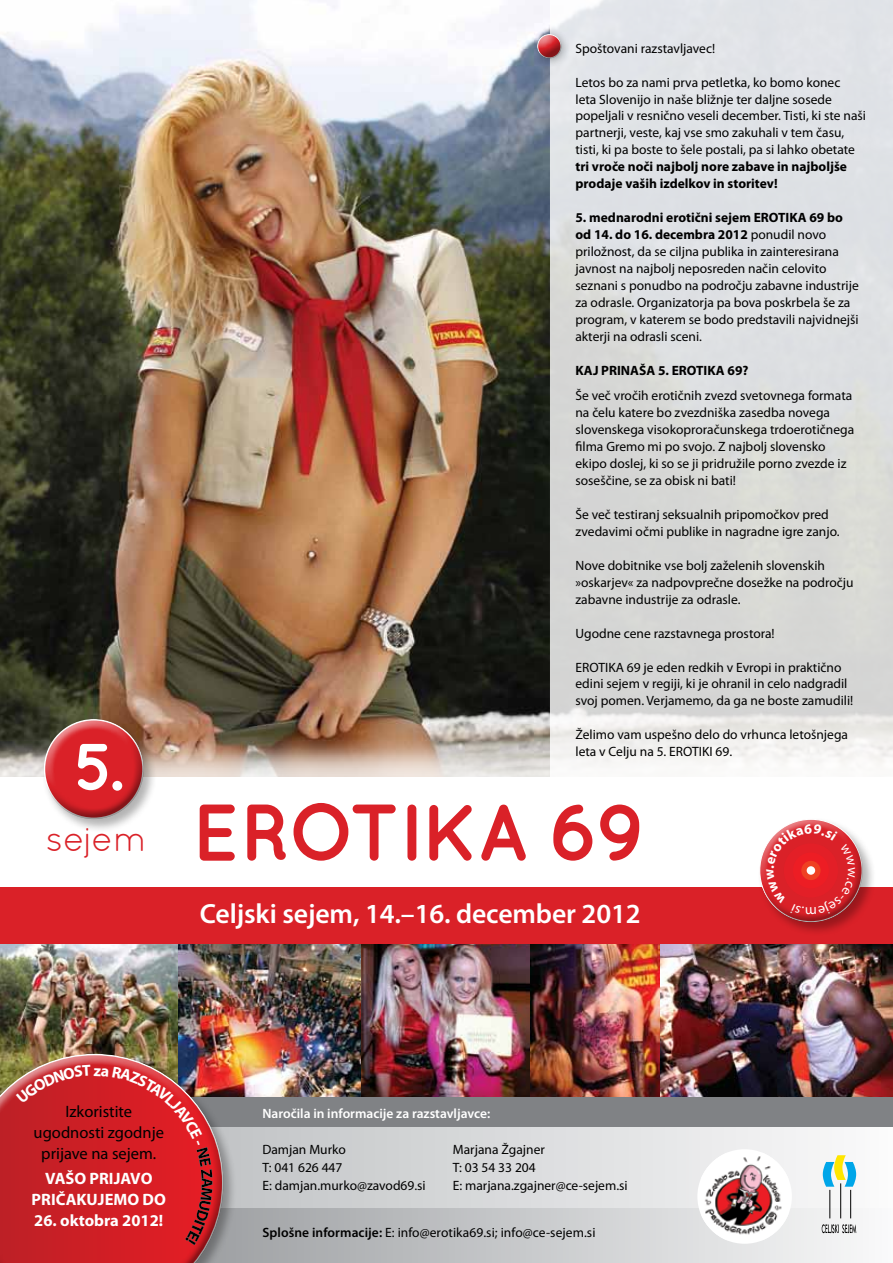
<style>
.page{position:relative;width:893px;height:1263px;background:#fff}
.page>*{position:absolute;margin:0;border:0;box-sizing:border-box;transform-origin:0 0}
.t1{font:700 80.25px "Quicksand";letter-spacing:-.025em;color:#da2128}
.t2{font:700 66.15px "Quicksand";color:#fff}
.t3{font:35.25px "Quicksand";color:#da2128}
.t4{font:600 27.75px "Myriad Pro";letter-spacing:-.005em;color:#fff}
.t5{font:16.5px/21px "Myriad Pro";color:#000;text-align:center}
.t6{font:700 16.5px/21px "Myriad Pro";color:#fff;text-align:center}
.t7{font:13.5px/17px "Myriad Pro";color:#000}
.t8{font:700 13.5px/17px "Myriad Pro";color:#000}
.t9{font:600 13.5px "Myriad Pro";color:#fff}
.s1{font-weight:700}
.s2{font-weight:600}
</style>
<div class="page">
<img style="left:0;top:0;width:550px;height:732px">
<svg style="left:0;top:732px;width:550px;height:43px;background:#b9a595"></svg>
<svg style="left:0;top:775px;width:893px;height:113px"></svg>
<img style="left:0;top:944px;width:179px;height:99px">
<svg style="left:238px;top:1127px;width:619px;height:82px;background:#d9dbdc"></svg>
<svg style="left:238px;top:1209px;width:619px;height:54px;background:#c7c9cb"></svg>
<svg style="left:550px;top:0;width:343px;height:792px;background:#dddfdf"></svg>
<div style="left:41px;top:717px;width:117px;height:116px;background:#000;opacity:.3"></div>
<div style="left:43px;top:719px;width:101px;height:77px;background:#fff;opacity:.6"></div>
<div style="left:43px;top:734px;width:102px;height:87px;background:#000;opacity:.4"></div>
<img style="left:660px;top:944px;width:233px;height:153px">
<img style="left:360px;top:944px;width:171px;height:153px">
<img style="left:531px;top:944px;width:129px;height:153px">
<img style="left:179px;top:944px;width:181px;height:153px">
<div style="left:0;top:1097px;width:893px;height:30px;background:#808285"></div>
<div style="left:0;top:888px;width:893px;height:56px;background:#da2128"></div>
<svg style="left:822px;top:1224px;width:34px;height:10px"></svg>
<svg style="left:823px;top:1155px;width:33px;height:63px"></svg>
<div style="left:0;top:1052px;width:238px;height:211px;background:#000;opacity:.3"></div>
<div style="left:0;top:1043px;width:212px;height:205px;background:#fff;opacity:.6"></div>
<div style="left:0;top:1094px;width:234px;height:169px;background:#000;opacity:.4"></div>
<div style="left:530px;top:27px;width:40px;height:40px;background:#000;opacity:.3"></div>
<div style="left:536px;top:33px;width:27px;height:18px;background:#fff;opacity:.6"></div>
<div style="left:536px;top:36px;width:27px;height:24px;background:#000;opacity:.4"></div>
<div style="left:757px;top:817px;width:119px;height:119px;background:#000;opacity:.3"></div>
<div style="left:750px;top:810px;width:112px;height:90px;background:#fff"></div>
<div style="left:759px;top:835px;width:112px;height:96px;background:#000;opacity:.32"></div>
<div style="left:697px;top:1149px;width:95px;height:95px;background:#fff;border-radius:50%"></div>
<img style="left:701px;top:1153px;width:87px;height:87px">
<svg style="left:16px;top:1065px;width:196px;height:180px;background:#ca2429"></svg>
<svg style="left:766px;top:824px;width:89px;height:91px"></svg>
<h2 class="t2" style="left:74px;top:727px;width:50px">5.</h2>
<h3 class="t3" style="left:46px;top:819px;width:102px">sejem</h3>
<p class="t7" style="left:575px;top:39px;width:141px">Spoštovani razstavljavec!</p>
<p class="t7" style="left:575px;top:73px;width:292px">Letos bo za nami prva petletka, ko bomo konec<br>leta Slovenijo in naše bližnje ter daljne sosede popeljali v resnično veseli december. Tisti, ki ste naši partnerji, veste, kaj vse smo zakuhali v tem času, tisti, ki pa boste to šele postali, pa si lahko obetate</p>
<p class="t8" style="left:575px;top:158px;width:273px">tri vroče noči najbolj nore zabave in najboljše prodaje vaših izdelkov in storitev!</p>
<p class="t7" style="left:575px;top:209px;width:285px"><span class="s1">5. mednarodni erotični sejem EROTIKA 69 bo od 14. do 16. decembra 2012</span> ponudil novo priložnost, da se ciljna publika in zainteresirana javnost na najbolj neposreden način celovito seznani s ponudbo na področju zabavne industrije za odrasle. Organizatorja pa bova poskrbela še za program, v katerem se bodo predstavili najvidnejši akterji na odrasli sceni.</p>
<p class="t8" style="left:575px;top:361px;width:175px">KAJ PRINAŠA 5. EROTIKA 69?</p>
<p class="t7" style="left:575px;top:387px;width:280px">Še več vročih erotičnih zvezd svetovnega formata na čelu katere bo zvezdniška zasedba novega slovenskega visokoproračunskega trdoerotičnega filma Gremo mi po svojo. Z najbolj slovensko ekipo doslej, ki so se ji pridružile porno zvezde iz soseščine, se za obisk ni bati!</p>
<p class="t7" style="left:575px;top:506px;width:266px">Še več testiranj seksualnih pripomočkov pred zvedavimi očmi publike in nagradne igre zanjo.</p>
<p class="t7" style="left:575px;top:557px;width:280px">Nove dobitnike vse bolj zaželenih slovenskih »oskarjev« za nadpovprečne dosežke na področju zabavne industrije za odrasle.</p>
<p class="t7" style="left:575px;top:624px;width:201px">Ugodne cene razstavnega prostora!</p>
<p class="t7" style="left:575px;top:658px;width:279px">EROTIKA 69 je eden redkih v Evropi in praktično edini sejem v regiji, ki je ohranil in celo nadgradil svoj pomen. Verjamemo, da ga ne boste zamudili!</p>
<p class="t7" style="left:575px;top:726px;width:274px">Želimo vam uspešno delo do vrhunca letošnjega leta v Celju na 5. EROTIKI 69.</p>
<h1 class="t1" style="left:191px;top:784px;width:456px">EROTIKA 69</h1>
<h3 class="t4" style="left:200px;top:896px;width:442px">Celjski sejem, 14.–16. december 2012</h3>
<p class="t5" style="left:34px;top:1101px;width:132px">Izkoristite ugodnosti zgodnje prijave na sejem.</p>
<p class="t6" style="left:32px;top:1167px;width:136px">VAŠO PRIJAVO<br>PRIČAKUJEMO DO</p>
<p class="t6" style="left:34px;top:1209px;width:130px">26. oktobra 2012!</p>
<p class="t9" style="left:262px;top:1105px;width:229px">Naročila in informacije za razstavljavce:</p>
<p class="t7" style="left:262px;top:1140px;width:165px;line-height:18px">Damjan Murko<br>T: 041 626 447<br>E: damjan.murko@zavod69.si</p>
<p class="t7" style="left:453px;top:1140px;width:176px;line-height:18px">Marjana Žgajner<br>T: 03 54 33 204<br>E: marjana.zgajner@ce-sejem.si</p>
<p class="t7" style="left:262px;top:1224px;width:335px"><span class="s2">Splošne informacije:</span> E: info@erotika69.si; info@ce-sejem.si</p>
</div>
